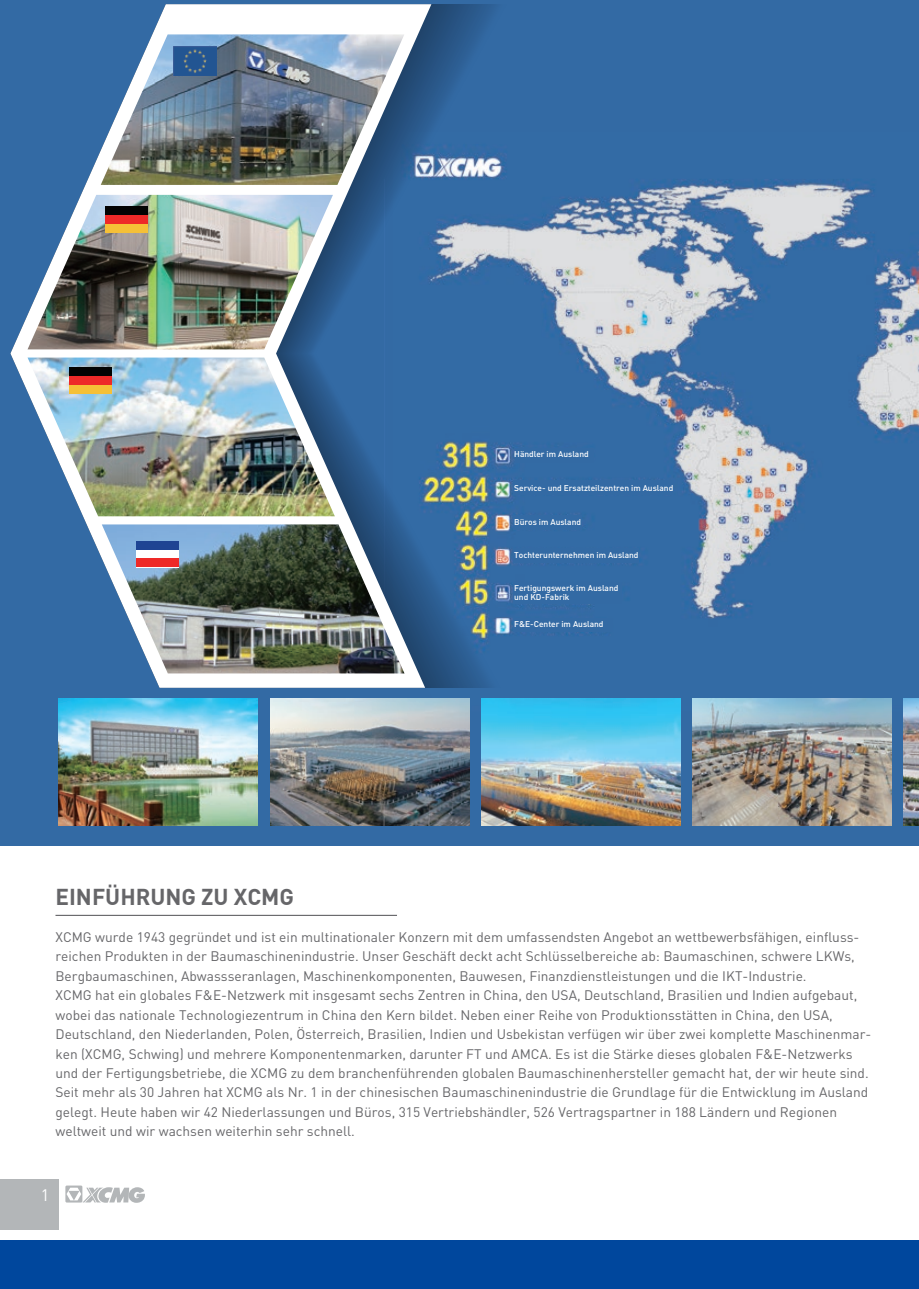
<style>
.page{position:relative;width:919px;height:1289px;background:#fff}
.page>*{position:absolute;margin:0;border:0;box-sizing:border-box;transform-origin:0 0}
.t1{font:700 22.5px "DIN Pro";color:#666669}
.t2{font:16.5px "DIN Pro";color:#fff}
.t3{font:13.65px/19.4px "DIN Pro";color:#666669}
.t4{font:500 8.4px/8.7px "DIN Pro";color:#fff}
</style>
<div class="page">
<div style="left:0;top:1179px;width:58px;height:50px;background:#b3b6b8"></div>
<svg style="left:65px;top:1185px;width:80px;height:18px"></svg>
<hr style="left:55px;top:914px;width:342px;height:1px;background:#666669">
<div style="left:0;top:0;width:918px;height:845px;background:#336aa4"></div>
<img style="left:384px;top:179px;width:534px;height:532px">
<svg style="left:10px;top:4px;width:421px;height:683px"></svg>
<img style="left:101px;top:34px;width:303px;height:151px">
<img style="left:102px;top:524px;width:302px;height:149px">
<img style="left:28px;top:357px;width:307px;height:159px">
<img style="left:28px;top:195px;width:305px;height:154px">
<img style="left:58px;top:699px;width:199px;height:126px">
<img style="left:270px;top:699px;width:199px;height:126px">
<img style="left:481px;top:699px;width:199px;height:126px">
<img style="left:692px;top:699px;width:199px;height:126px">
<img style="left:903px;top:699px;width:15px;height:126px">
<div style="left:137px;top:541px;width:42px;height:26px;background:#fff"></div>
<div style="left:137px;top:558px;width:42px;height:9px;background:#ee2928"></div>
<div style="left:137px;top:541px;width:42px;height:8px;background:#1f4493"></div>
<div style="left:70px;top:367px;width:42px;height:26px;background:#ee2928"></div>
<div style="left:70px;top:385px;width:42px;height:8px;background:#f5c037"></div>
<div style="left:70px;top:367px;width:42px;height:9px;background:#030303"></div>
<div style="left:105px;top:206px;width:43px;height:26px;background:#ee2928"></div>
<div style="left:105px;top:224px;width:43px;height:8px;background:#f5c037"></div>
<div style="left:105px;top:206px;width:43px;height:9px;background:#030303"></div>
<img style="left:173px;top:47px;width:43px;height:28px">
<div style="left:514px;top:448px;width:79px;height:15px;background:#336aa4"></div>
<div style="left:513px;top:480px;width:160px;height:15px;background:#336aa4"></div>
<div style="left:513px;top:515px;width:69px;height:14px;background:#336aa4"></div>
<div style="left:513px;top:548px;width:125px;height:15px;background:#336aa4"></div>
<div style="left:513px;top:582px;width:109px;height:22px;background:#336aa4"></div>
<div style="left:513px;top:618px;width:99px;height:13px;background:#336aa4"></div>
<div style="left:0;top:1240px;width:906px;height:48px;background:#00479d"></div>
<div style="left:906px;top:1240px;width:12px;height:48px;background:#00479d"></div>
<p class="t4" style="left:514px;top:449px;width:76px">Händler im Ausland</p>
<p class="t4" style="left:514px;top:483px;width:160px">Service- und Ersatzteilzentren im Ausland</p>
<p class="t4" style="left:514px;top:517px;width:68px">Büros im Ausland</p>
<p class="t4" style="left:514px;top:550px;width:126px">Tochterunternehmen im Ausland</p>
<p class="t4" style="left:514px;top:583px;width:106px">Fertigungswerk im Ausland und KD-Fabrik</p>
<p class="t4" style="left:514px;top:619px;width:91px">F&amp;E-Center im Ausland</p>
<p class="t1" style="left:55px;top:881px;width:240px">EINFÜHRUNG ZU XCMG</p>
<p class="t3" style="left:55px;top:926px;width:817px">XCMG wurde 1943 gegründet und ist ein multinationaler Konzern mit dem umfassendsten Angebot an wettbewerbsfähigen, einfluss&shy;reichen Produkten in der Baumaschinenindustrie. Unser Geschäft deckt acht Schlüsselbereiche ab: Baumaschinen, schwere LKWs, Bergbaumaschinen, Abwassseranlagen, Maschinenkomponenten, Bauwesen, Finanzdienstleistungen und die IKT-Industrie.<br>XCMG hat ein globales F&amp;E-Netzwerk mit insgesamt sechs Zentren in China, den USA, Deutschland, Brasilien und Indien aufgebaut, wobei das nationale Technologiezentrum in China den Kern bildet. Neben einer Reihe von Produktionsstätten in China, den USA, Deutschland, den Niederlanden, Polen, Österreich, Brasilien, Indien und Usbekistan verfügen wir über zwei komplette Maschinenmar&shy;ken (XCMG, Schwing) und mehrere Komponentenmarken, darunter FT und AMCA. Es ist die Stärke dieses globalen F&amp;E-Netzwerks und der Fertigungsbetriebe, die XCMG zu dem branchenführenden globalen Baumaschinenhersteller gemacht hat, der wir heute sind.<br>Seit mehr als 30 Jahren hat XCMG als Nr. 1 in der chinesischen Baumaschinenindustrie die Grundlage für die Entwicklung im Ausland gelegt. Heute haben wir 42 Niederlassungen und Büros, 315 Vertriebshändler, 526 Vertragspartner in 188 Ländern und Regionen weltweit und wir wachsen weiterhin sehr schnell.</p>
<p class="t2" style="left:41px;top:1184px;width:10px">1</p>
</div>
